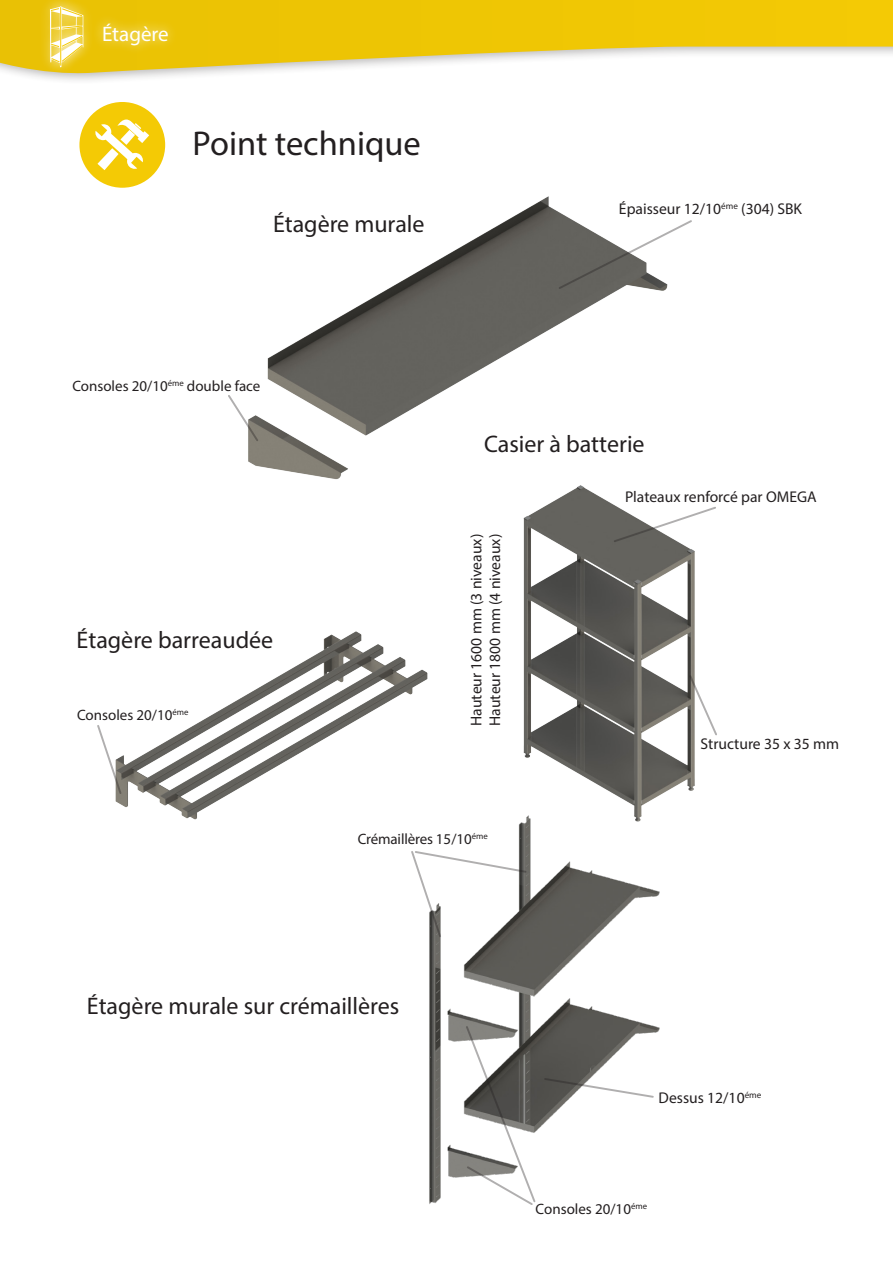
<style>
.page{position:relative;width:893px;height:1263px;background:#fff}
.page>*{position:absolute;margin:0;border:0;box-sizing:border-box;transform-origin:0 0}
.Nom_sous-catégorie{font:34.5px "Myriad Pro";color:#231f20}
.t1{font:24px "Myriad Pro";color:#231f20}
.t2{font:21px "Myriad Pro";color:#fff}
.Titres_tableaux{font:15.6px "Myriad Pro";color:#231f20}
.Description{font:15px "Myriad Pro";color:#231f20}
</style>
<div class="page">
<svg style="left:0;top:0;width:893px;height:76px"></svg>
<div style="left:92px;top:12px;width:87px;height:44px;background:#fff;opacity:.75"></div>
<div style="left:79px;top:102px;width:86px;height:86px;background:#f4ca05;border-radius:50%"></div>
<svg style="left:95px;top:119px;width:54px;height:51px"></svg>
<img style="left:115px;top:631px;width:313px;height:189px">
<img style="left:523px;top:488px;width:172px;height:322px">
<img style="left:248px;top:196px;width:368px;height:292px">
<svg style="left:228px;top:393px;width:32px;height:50px"></svg>
<svg style="left:557px;top:218px;width:135px;height:73px"></svg>
<svg style="left:612px;top:505px;width:104px;height:39px"></svg>
<svg style="left:688px;top:673px;width:29px;height:64px"></svg>
<img style="left:418px;top:810px;width:242px;height:394px">
<svg style="left:97px;top:723px;width:26px;height:72px"></svg>
<svg style="left:464px;top:1024px;width:73px;height:181px"></svg>
<svg style="left:543px;top:1077px;width:112px;height:22px"></svg>
<svg style="left:411px;top:849px;width:117px;height:90px"></svg>
<div style="left:38px;top:0;width:57px;height:77px;background:#fff;opacity:.75"></div>
<svg style="left:50px;top:6px;width:33px;height:61px"></svg>
<hr style="left:60px;top:7px;width:1px;height:59px;background:#f4ca05">
<h3 class="t2" style="left:102px;top:21px;width:68px">Étagère</h3>
<p class="Nom_sous-catégorie" style="left:193px;top:122px;width:230px">Point technique</p>
<p class="t1" style="left:273px;top:209px;width:153px">Étagère murale</p>
<p class="Titres_tableaux" style="left:619px;top:199px;width:185px">Épaisseur 12/10<sup>éme</sup> (304) SBK</p>
<p class="Description" style="left:72px;top:376px;width:190px">Consoles 20/10<sup>éme</sup> double face</p>
<p class="t1" style="left:77px;top:625px;width:198px">Étagère barreaudée</p>
<p class="Description" style="left:77px;top:706px;width:113px">Consoles 20/10<sup>éme</sup></p>
<p class="t1" style="left:484px;top:429px;width:162px">Casier à batterie</p>
<p class="Titres_tableaux" style="left:467px;top:726px;width:193px;rotate:-90deg">Hauteur 1600 mm (3 niveaux)</p>
<p class="Titres_tableaux" style="left:485px;top:726px;width:193px;rotate:-90deg">Hauteur 1800 mm (4 niveaux)</p>
<p class="Titres_tableaux" style="left:625px;top:487px;width:193px">Plateaux renforcé par OMEGA</p>
<p class="Titres_tableaux" style="left:700px;top:734px;width:140px">Structure 35 x 35 mm</p>
<p class="Description" style="left:358px;top:830px;width:132px">Crémaillères 15/10<sup>éme</sup></p>
<p class="t1" style="left:87px;top:991px;width:314px">Étagère murale sur crémaillères</p>
<p class="Titres_tableaux" style="left:659px;top:1088px;width:104px">Dessus 12/10<sup>éme</sup></p>
<p class="Description" style="left:536px;top:1200px;width:113px">Consoles 20/10<sup>éme</sup></p>
</div>
